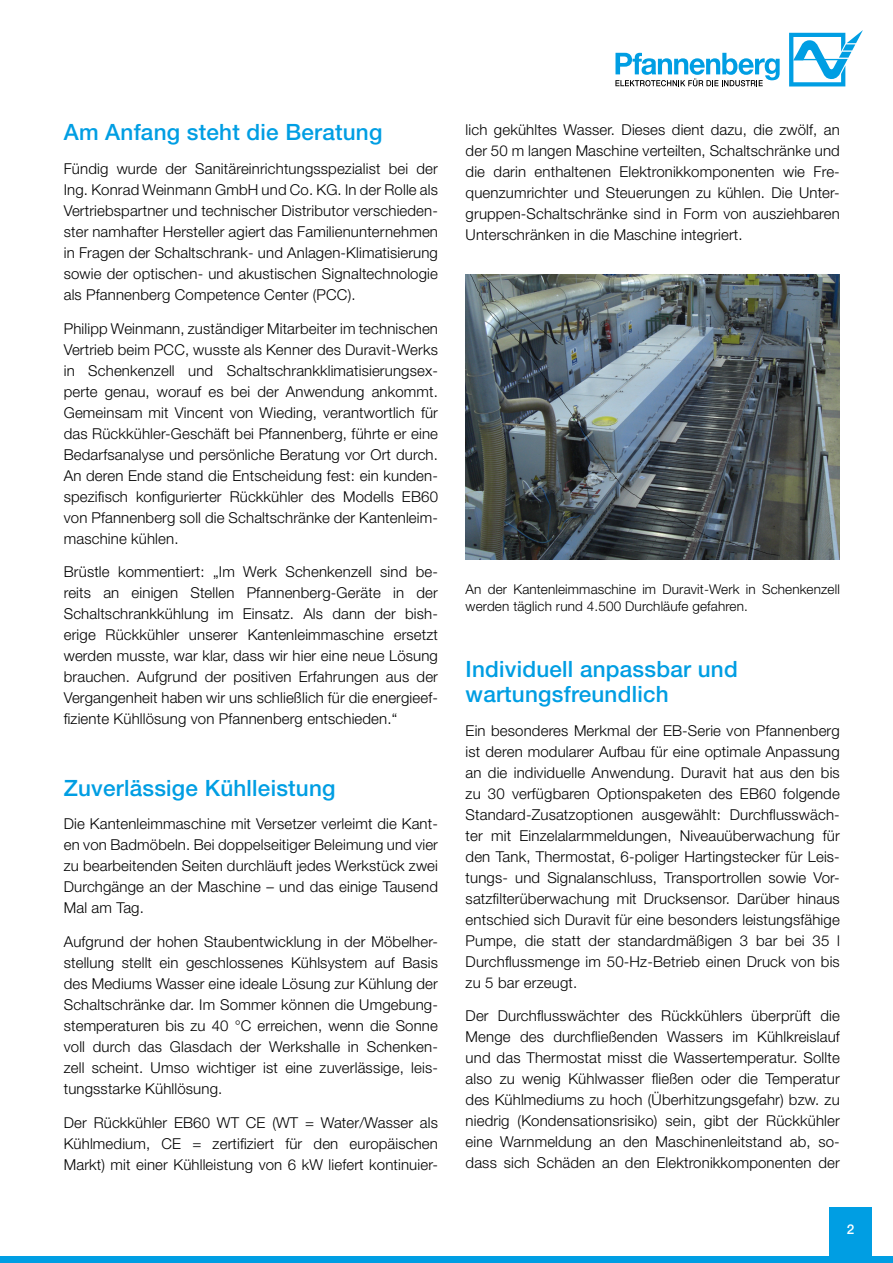
<style>
.page{position:relative;width:893px;height:1263px;background:#fff}
.page>*{position:absolute;margin:0;border:0;box-sizing:border-box;transform-origin:0 0}
.t1{font:500 22.5px/24.8px "Helvetica Neue LT Std";letter-spacing:.01em;color:#009ee3}
.t2{font:300 15px/21px "Helvetica Neue LT Std";letter-spacing:.01em;color:#000;text-align:justify}
.t3{font:300 13.5px/16.2px "Helvetica Neue LT Std";letter-spacing:.01em;color:#000}
.t4{font:500 13.5px "Helvetica Neue LT Std";color:#fff}
</style>
<div class="page">
<svg style="left:789px;top:30px;width:74px;height:56px"></svg>
<svg style="left:615px;top:53px;width:165px;height:33px"></svg>
<div style="left:829px;top:1208px;width:43px;height:55px;background:#009ee3"></div>
<div style="left:0;top:1256px;width:893px;height:7px;background:#009ee3"></div>
<img style="left:466px;top:274px;width:374px;height:285px">
<h1 class="t1" style="left:64px;top:119px;width:320px">Am Anfang steht die Beratung</h1>
<p class="t2" style="left:64px;top:158px;width:376px">Fündig wurde der Sanitäreinrichtungsspezialist bei der Ing. Konrad Weinmann GmbH und Co. KG. In der Rolle als Vertriebspartner und technischer Distributor verschieden&shy;ster namhafter Hersteller agiert das Familienunternehmen in Fragen der Schaltschrank- und Anlagen-Klimatisierung sowie der optischen- und akustischen Signaltechnologie als Pfannenberg Competence Center (PCC).</p>
<p class="t2" style="left:64px;top:317px;width:376px">Philipp Weinmann, zuständiger Mitarbeiter im technischen Vertrieb beim PCC, wusste als Kenner des Duravit-Werks in Schenkenzell und Schaltschrankklimatisierungsex&shy;perte genau, worauf es bei der Anwendung ankommt.<br>Gemeinsam mit Vincent von Wieding, verantwortlich für das Rückkühler-Geschäft bei Pfannenberg, führte er eine Bedarfsanalyse und persönliche Beratung vor Ort durch.<br>An deren Ende stand die Entscheidung fest: ein kunden&shy;spezifisch konfigurierter Rückkühler des Modells EB60 von Pfannenberg soll die Schaltschränke der Kantenleim&shy;maschine kühlen.</p>
<p class="t2" style="left:64px;top:561px;width:376px">Brüstle kommentiert: „Im Werk Schenkenzell sind be&shy;reits an einigen Stellen Pfannenberg-Geräte in der Schaltschrankkühlung im Einsatz. Als dann der bish&shy;erige Rückkühler unserer Kantenleimmaschine ersetzt werden musste, war klar, dass wir hier eine neue Lösung brauchen. Aufgrund der positiven Erfahrungen aus der Vergangenheit haben wir uns schließlich für die energieef&shy;fiziente Kühllösung von Pfannenberg entschieden.“</p>
<h1 class="t1" style="left:64px;top:775px;width:273px">Zuverlässige Kühlleistung</h1>
<p class="t2" style="left:64px;top:813px;width:376px">Die Kantenleimmaschine mit Versetzer verleimt die Kant&shy;en von Badmöbeln. Bei doppelseitiger Beleimung und vier zu bearbeitenden Seiten durchläuft jedes Werkstück zwei Durchgänge an der Maschine – und das einige Tausend Mal am Tag.</p>
<p class="t2" style="left:64px;top:931px;width:376px">Aufgrund der hohen Staubentwicklung in der Möbelher&shy;stellung stellt ein geschlossenes Kühlsystem auf Basis des Mediums Wasser eine ideale Lösung zur Kühlung der Schaltschränke dar. Im Sommer können die Umgebung&shy;stemperaturen bis zu 40 °C erreichen, wenn die Sonne voll durch das Glasdach der Werkshalle in Schenken&shy;zell scheint. Umso wichtiger ist eine zuverlässige, leis&shy;tungsstarke Kühllösung.</p>
<p class="t2" style="left:64px;top:1112px;width:376px">Der Rückkühler EB60 WT CE (WT = Water/Wasser als Kühlmedium, CE = zertifiziert für den europäischen Markt) mit einer Kühlleistung von 6 kW liefert kontinuier-</p>
<p class="t2" style="left:466px;top:118px;width:376px">lich gekühltes Wasser. Dieses dient dazu, die zwölf, an der 50 m langen Maschine verteilten, Schaltschränke und die darin enthaltenen Elektronikkomponenten wie Fre&shy;quenzumrichter und Steuerungen zu kühlen. Die Unter&shy;gruppen-Schaltschränke sind in Form von ausziehbaren Unterschränken in die Maschine integriert.</p>
<p class="t3" style="left:466px;top:581px;width:376px">An der Kantenleimmaschine im Duravit-Werk in Schenkenzell werden täglich rund 4.500 Durchläufe gefahren.</p>
<h1 class="t1" style="left:466px;top:656px;width:274px">Individuell anpassbar und wartungsfreundlich</h1>
<p class="t2" style="left:466px;top:719px;width:376px">Ein besonderes Merkmal der EB-Serie von Pfannenberg ist deren modularer Aufbau für eine optimale Anpassung an die individuelle Anwendung. Duravit hat aus den bis zu 30 verfügbaren Optionspaketen des EB60 folgende Standard-Zusatzoptionen ausgewählt: Durchflusswäch&shy;ter mit Einzelalarmmeldungen, Niveauüberwachung für den Tank, Thermostat, 6-poliger Hartingstecker für Leis&shy;tungs- und Signalanschluss, Transportrollen sowie Vor&shy;satzfilterüberwachung mit Drucksensor. Darüber hinaus entschied sich Duravit für eine besonders leistungsfähige Pumpe, die statt der standardmäßigen 3 bar bei 35 l Durchflussmenge im 50-Hz-Betrieb einen Druck von bis zu 5 bar erzeugt.</p>
<p class="t2" style="left:466px;top:1005px;width:376px">Der Durchflusswächter des Rückkühlers überprüft die Menge des durchfließenden Wassers im Kühlkreislauf und das Thermostat misst die Wassertemperatur. Sollte also zu wenig Kühlwasser fließen oder die Temperatur des Kühlmediums zu hoch (Überhitzungsgefahr) bzw. zu niedrig (Kondensationsrisiko) sein, gibt der Rückkühler eine Warnmeldung an den Maschinenleitstand ab, so&shy;dass sich Schäden an den Elektronikkomponenten der</p>
<p class="t4" style="left:847px;top:1221px;width:9px">2</p>
</div>
